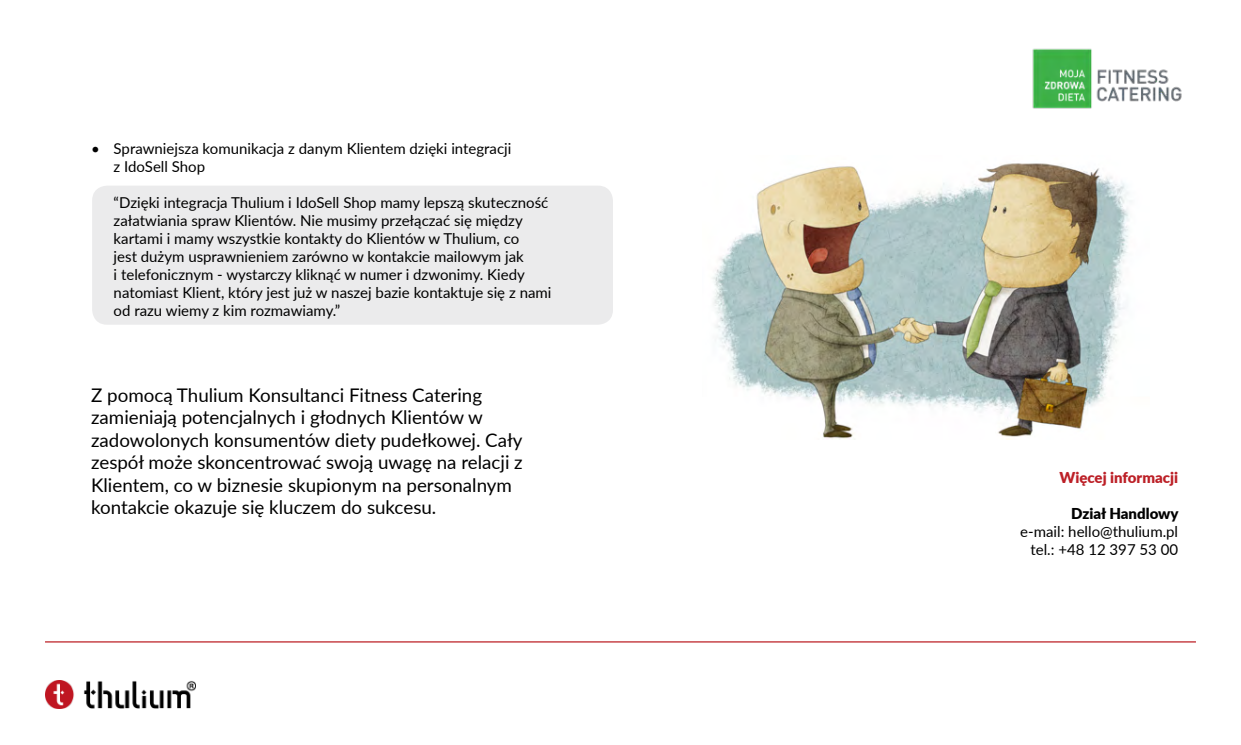
<style>
.page{position:relative;width:1241px;height:745px;background:#fff}
.page>*{position:absolute;margin:0;border:0;box-sizing:border-box;transform-origin:0 0}
.t1{font:18.75px/22.5px "Lato";color:#000}
.t2{font:15px/18px "Lato";color:#000}
.t3{font:900 15px "Lato";color:#bc2027}
.t4{font:900 15px "Lato";color:#000}
</style>
<div class="page">
<hr style="left:45px;top:641px;width:1150px;height:1px;background:#bc2026">
<img style="left:45px;top:680px;width:151px;height:28px">
<img style="left:1032px;top:48px;width:150px;height:61px">
<div style="left:92px;top:185px;width:521px;height:139px;background:#ebebec;border-radius:15px"></div>
<img style="left:712px;top:163px;width:419px;height:276px">
<p class="t2" style="left:114px;top:139px;width:399px;text-indent:-22px">• Sprawniejsza komunikacja z danym Klientem dzięki integracji z IdoSell Shop</p>
<p class="t2" style="left:114px;top:193px;width:439px">“Dzięki integracja Thulium i IdoSell Shop mamy lepszą skuteczność załatwiania spraw Klientów. Nie musimy przełączać się między kartami i mamy wszystkie kontakty do Klientów w Thulium, co<br>jest dużym usprawnieniem zarówno w kontakcie mailowym jak<br>i telefonicznym - wystarczy kliknąć w numer i dzwonimy. Kiedy natomiast Klient, który jest już w naszej bazie kontaktuje się z nami od razu wiemy z kim rozmawiamy.”</p>
<p class="t1" style="left:91px;top:382px;width:433px">Z pomocą Thulium Konsultanci Fitness Catering zamieniają potencjalnych i głodnych Klientów w zadowolonych konsumentów diety pudełkowej. Cały zespół może skoncentrować swoją uwagę na relacji z Klientem, co w biznesie skupionym na personalnym kontakcie okazuje się kluczem do sukcesu.</p>
<p class="t3" style="left:1059px;top:465px;width:120px">Więcej informacji</p>
<p class="t4" style="left:1071px;top:501px;width:109px">Dział Handlowy</p>
<p class="t2" style="left:1020px;top:521px;width:159px;text-align:right">e-mail: hello@thulium.pl tel.: +48 12 397 53 00</p>
</div>
